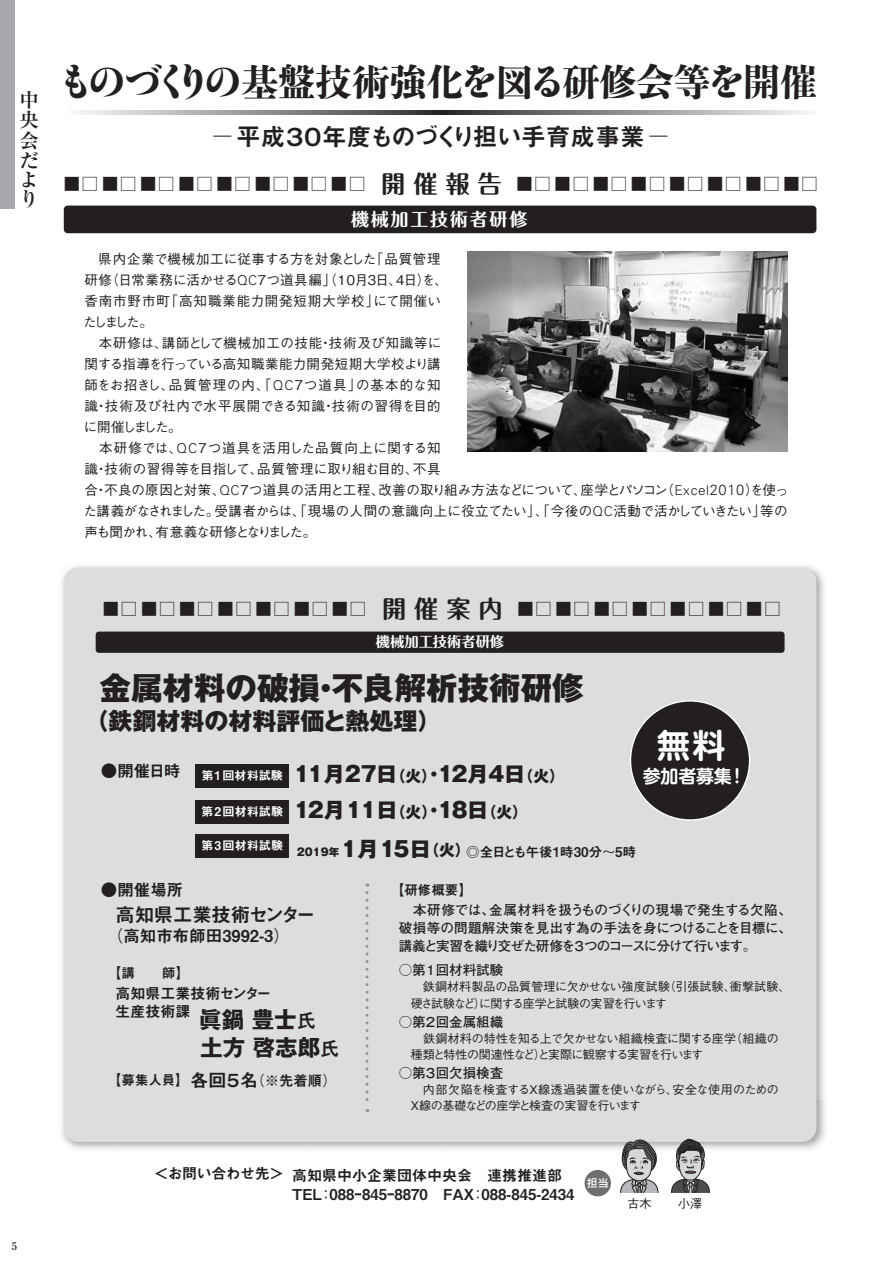
<style>
.page{position:relative;width:893px;height:1263px;background:#fff}
.page>*{position:absolute;margin:0;border:0;box-sizing:border-box;transform-origin:0 0}
.t1{font:37.5px "Shuei Shogo M Std H 90 pv RKSJ H";letter-spacing:-.01em;color:#231f20}
.t2{font:33px "Shin M Go Pro De Bold 90 pv RKSJ H";color:#fff}
.t3{font:31.5px "Gothic MB101 Pro Heavy 90 pv RKSJ H";color:#231f20}
.t4{font:24.75px "Midashi Go Pro MB31 90 pv RKSJ H";letter-spacing:-.055em;color:#231f20}
.t5{font:24px "Gothic MB101 Pro Heavy 90 pv RKSJ H";color:#231f20}
.t6{font:22.5px/28.3px "Gothic MB101 Pro Bold 90 pv RKSJ H";color:#231f20}
.t7{font:21px/35.7px "Gothic MB101 Pro Heavy 90 pv RKSJ H";letter-spacing:-.025em;color:#231f20}
.t8{font:19.5px "Midashi Go Pro MB31 90 pv RKSJ H";letter-spacing:-.015em;color:#231f20}
.t9{font:19.5px/20px "Ryumin Pro Bold 90 pv RKSJ H";color:#231f20}
.t10{font:18px "Midashi Go Pro MB31 90 pv RKSJ H";color:#231f20}
.t11{font:18px "Maru Fo Pro Bold 90 pv RKSJ H";letter-spacing:.1em;color:#fff}
.t12{font:18px "Shin M Go Pro De Bold 90 pv RKSJ H";letter-spacing:-.01em;color:#fff}
.t13{font:16.5px "Midashi Go Pro MB31 90 pv RKSJ H";color:#231f20}
.t14{font:16.2px "Maru Fo Pro Bold 90 pv RKSJ H";color:#231f20}
.t15{font:15px/18.8px "Midashi Go Pro MB31 90 pv RKSJ H";color:#231f20}
.t16{font:14.25px "Maru Fo Pro Bold 90 pv RKSJ H";color:#fff}
.t17{font:13.5px/21px "Gothic BBB Pro Medium 90 pv RKSJ H";letter-spacing:.01em;color:#231f20}
.t18{font:13.5px/18px "Futo Go B101 Pro Bold 90 pv RKSJ H";letter-spacing:-.075em;color:#231f20;text-align:justify}
.t19{font:13.5px "Midashi Go Pro MB31 90 pv RKSJ H";color:#231f20}
.t20{font:13.5px "Futo Go B101 Pro Bold 90 pv RKSJ H";color:#231f20}
.t21{font:12.15px "Midashi Go Pro MB31 90 pv RKSJ H";color:#fff}
.t22{font:12px/16.5px "Gothic BBB Pro Medium 90 pv RKSJ H";letter-spacing:-.03em;color:#231f20}
.t23{font:10.8px "Gothic MB101 Pro Medium 90 pv RKSJ H";color:#fff}
.t24{font:10.5px "Ryumin Pro Bold 90 pv RKSJ H";color:#231f20}
.s1{font-family:"Ryumin Std Ex Heavy KO 90 pv RKSJ H"}
.s2{font-family:"Gothic BBB Pro Medium 90 pv RKSJ H";font-size:18px}
.s3{font-size:24.3px}
.s4{font-family:"Univers 45";font-weight:300}
.s5{font-family:"Univers 45";font-weight:300;font-size:14.7px}
.s6{font-family:"Gothic MB101 Pro Bold 90 pv RKSJ H";font-size:15.75px}
.s7{font-size:15.75px}
.s8{font-family:"Gothic MB101 Pro Bold 90 pv RKSJ H"}
.s9{font-family:"Gothic MB101 Pro Heavy 90 pv RKSJ H";font-size:10.5px}
.s10{font-family:"Gothic MB101 Pro Heavy 90 pv RKSJ H";font-size:21px}
.s11{font-family:"Gothic MB101 Pro Heavy 90 pv RKSJ H";font-size:15.75px}
.s12{font-family:"Gothic BBB Pro Medium 90 pv RKSJ H"}
.s13{font-family:"Midashi Go Pro MB31 90 pv RKSJ H";font-size:19.5px}
.s14{font-family:"Gothic BBB Pro Medium 90 pv RKSJ H";font-size:14.4px}
.s15{font-size:14.4px}
</style>
<div class="page">
<div style="left:0;top:0;width:14px;height:209px;background:#a7a9ac"></div>
<img style="left:61px;top:565px;width:764px;height:585px">
<div style="left:64px;top:568px;width:752px;height:574px;background:#dcddde;border-radius:14px"></div>
<svg style="left:671px;top:1138px;width:39px;height:55px"></svg>
<svg style="left:620px;top:1139px;width:38px;height:54px"></svg>
<div style="left:585px;top:1170px;width:26px;height:26px;background:#6d6f71;border-radius:50%"></div>
<div style="left:96px;top:632px;width:688px;height:21px;background:#231f20;border-radius:3px"></div>
<div style="left:630px;top:701px;width:120px;height:119px;background:#231f20;border-radius:50%"></div>
<img style="left:468px;top:252px;width:319px;height:200px">
<svg style="left:79px;top:111px;width:729px;height:4px;background:#8f9092"></svg>
<div style="left:64px;top:206px;width:752px;height:27px;background:#231f20;border-radius:4px"></div>
<div style="left:195px;top:764px;width:94px;height:23px;background:#231f20"></div>
<div style="left:195px;top:800px;width:94px;height:23px;background:#231f20"></div>
<div style="left:195px;top:834px;width:94px;height:23px;background:#231f20"></div>
<svg style="left:366px;top:892px;width:3px;height:220px"></svg>
<p class="t9" style="left:20px;top:92px;width:20px">中央会だより</p>
<p class="t24" style="left:12px;top:1242px;width:7px">5</p>
<p class="t1" style="left:58px;top:68px;width:761px"><span class="s1">ものづくりの</span>基盤技術強化<span class="s1">を</span>図<span class="s1">る</span>研修会等<span class="s1">を</span>開催</p>
<p class="t4" style="left:214px;top:127px;width:455px"><span class="s2">―</span> 平成３０年度ものづくり担い手育成事業 <span class="s2">―</span></p>
<p class="t14" style="left:64px;top:177px;width:755px">■□■□■□■□■□■□■□■□ <span class="s3">開催報告</span> ■□■□■□■□■□■□■□■□</p>
<p class="t11" style="left:351px;top:212px;width:178px">機械加工技術者研修</p>
<p class="t17" style="left:83px;top:250px;width:707px">　県内企業で機械加工に従事する方を対象とした「品質管理<br>研修（日常業務に活かせる<span class="s4">QC</span>７つ道具編」（１０月３日、４日）を、<br>香南市野市町「高知職業能力開発短期大学校」にて開催い<br>たしました。<br>　本研修は、講師として機械加工の技能・技術及び知識等に<br>関する指導を行っている高知職業能力開発短期大学校より講<br>師をお招きし、品質管理の内、「<span class="s4">QC</span>７つ道具」の基本的な知<br>識・技術及び社内で水平展開できる知識・技術の習得を目的<br>に開催しました。<br>　本研修では、<span class="s4">QC</span>７つ道具を活用した品質向上に関する知<br>識・技術の習得等を目指して、品質管理に取り組む目的、不具<br>合・不良の原因と対策、<span class="s4">QC</span>７つ道具の活用と工程、改善の取り組み方法などについて、座学とパソコン（<span class="s4">Excel</span><span class="s5">2010</span>）を使った講義がなされました。受講者からは、「現場の人間の意識向上に役立てたい」、「今後の<span class="s4">QC</span>活動で活かしていきたい」等の声も聞かれ、有意義な研修となりました。</p>
<p class="t14" style="left:103px;top:602px;width:679px">■□■□■□■□■□■□■□ <span class="s3">開催案内</span> ■□■□■□■□■□■□■□</p>
<p class="t16" style="left:376px;top:636px;width:130px">機械加工技術者研修</p>
<p class="t3" style="left:100px;top:676px;width:486px">金属材料の破損・不良解析技術研修</p>
<p class="t5" style="left:84px;top:712px;width:358px">（鉄鋼材料の材料評価と熱処理）</p>
<p class="t13" style="left:101px;top:764px;width:81px">●開催日時</p>
<p class="t7" style="left:294px;top:759px;width:272px">11月27日<span class="s6">（</span><span class="s7">火</span><span class="s6">）</span><span class="s8">・</span>12月4日<span class="s6">（</span><span class="s7">火</span><span class="s6">）<br></span>12月11日<span class="s6">（</span><span class="s7">火</span><span class="s6">）</span><span class="s8">・</span>18日<span class="s6">（</span><span class="s7">火</span><span class="s6">）</span></p>
<p class="t19" style="left:297px;top:847px;width:341px"><span class="s9">2019年</span> <span class="s10">1月15日</span><span class="s6">（</span><span class="s11">火</span><span class="s6">）</span>◎全日とも午後1時30分<span class="s12">～</span>5時</p>
<p class="t2" style="left:657px;top:734px;width:70px">無料</p>
<p class="t12" style="left:643px;top:769px;width:105px">参加者募集！</p>
<p class="t21" style="left:201px;top:771px;width:83px">第１回材料試験</p>
<p class="t21" style="left:201px;top:807px;width:83px">第2回材料試験</p>
<p class="t21" style="left:201px;top:841px;width:83px">第3回材料試験</p>
<p class="t13" style="left:101px;top:884px;width:84px">●開催場所</p>
<p class="t19" style="left:391px;top:885px;width:83px"><span class="s12">【</span>研修概要<span class="s12">】</span></p>
<p class="t8" style="left:116px;top:908px;width:201px">高知県工業技術センター</p>
<p class="t13" style="left:107px;top:930px;width:185px"><span class="s12">（</span>高知市布師田3992-3<span class="s12">）</span></p>
<p class="t19" style="left:108px;top:968px;width:83px"><span class="s12">【</span>講 　 師<span class="s12">】</span></p>
<p class="t15" style="left:116px;top:986px;width:158px;line-height:18px">高知県工業技術センター生産技術課</p>
<p class="t6" style="left:199px;top:1008px;width:142px">眞鍋 豊士<span class="s13">氏</span>土方 啓志郎<span class="s13">氏</span></p>
<p class="t19" style="left:108px;top:1075px;width:82px"><span class="s12">【</span>募集人員<span class="s12">】</span></p>
<p class="t10" style="left:191px;top:1074px;width:148px">各回５名<span class="s14">（</span><span class="s15">※先着順</span><span class="s14">）</span></p>
<p class="t18" style="left:399px;top:902px;width:395px">　本研修では、金属材料を扱うものづくりの現場で発生する欠陥、破損等の問題解決策を見出す為の手法を身につけることを目標に、講義と実習を織り交ぜた研修を３つのコースに分けて行います。</p>
<p class="t20" style="left:399px;top:965px;width:106px">○第１回材料試験</p>
<p class="t22" style="left:411px;top:980px;width:381px">　鉄鋼材料製品の品質管理に欠かせない強度試験（引張試験、衝撃試験、硬さ試験など）に関する座学と試験の実習を行います</p>
<p class="t20" style="left:399px;top:1017px;width:106px">○第２回金属組織</p>
<p class="t22" style="left:411px;top:1031px;width:369px">　鉄鋼材料の特性を知る上で欠かせない組織検査に関する座学（組織の種類と特性の関連性など）と実際に観察する実習を行います</p>
<p class="t20" style="left:399px;top:1068px;width:106px">○第３回欠損検査</p>
<p class="t22" style="left:411px;top:1082px;width:369px">　内部欠陥を検査するX線透過装置を使いながら、安全な使用のための<br>X線の基礎などの座学と検査の実習を行います</p>
<p class="t15" style="left:292px;top:1168px;width:284px;text-indent:-138px">＜お問い合わせ先＞高知県中小企業団体中央会　連携推進部<br>TEL<span class="s12">：</span>088ｰ845ｰ8870　FAX<span class="s12">：</span>088-845-2434</p>
<p class="t23" style="left:587px;top:1179px;width:23px">担当</p>
<p class="t22" style="left:628px;top:1196px;width:25px">古木</p>
<p class="t22" style="left:678px;top:1196px;width:25px">小澤</p>
</div>
